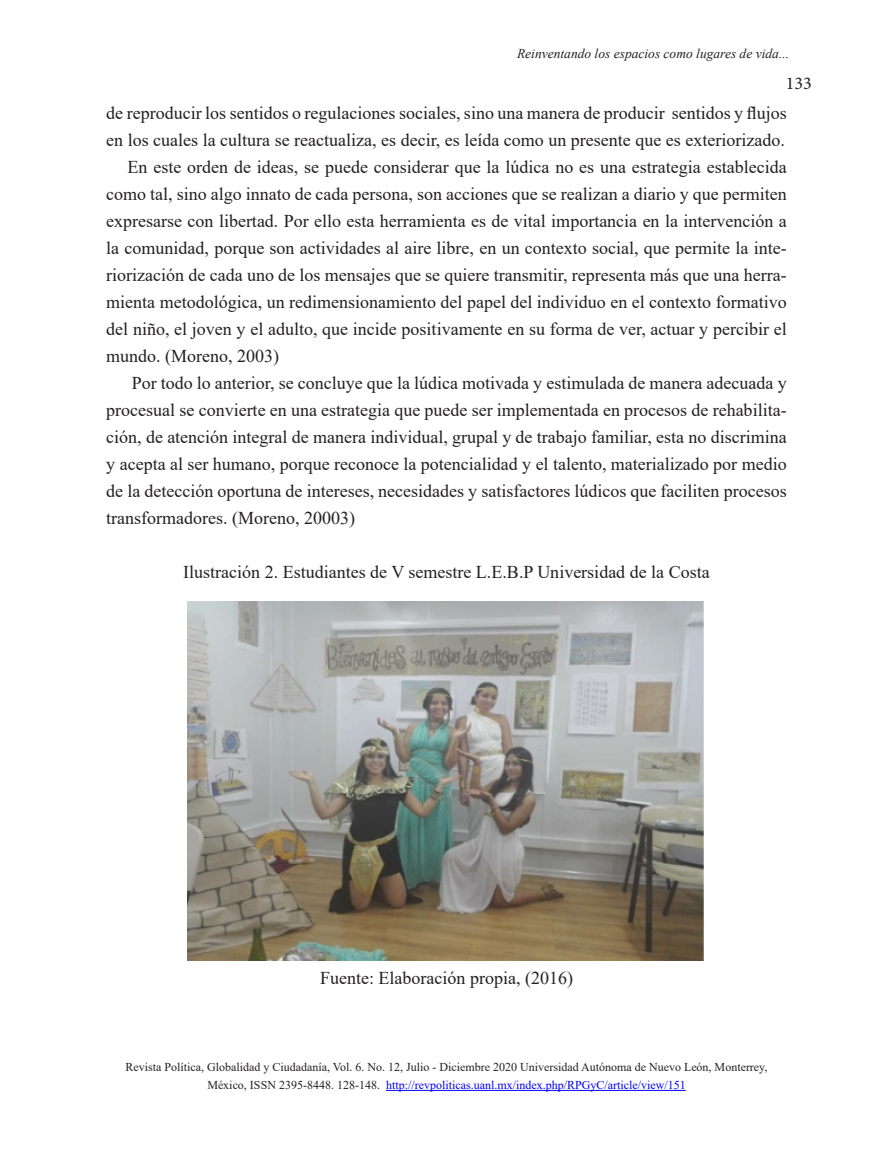
<style>
.page{position:relative;width:893px;height:1149px;background:#fff}
.page>*{position:absolute;margin:0;border:0;box-sizing:border-box;transform-origin:0 0}
.t1{font:18px/27px "Times New Roman";color:#231f20;text-align:justify}
.t2{font:18px "Minion Pro";color:#231f20}
.t3{font:italic 13.5px "Times New Roman";color:#231f20}
.t4{font:12px/18px "Times New Roman";color:#231f20;text-align:center}
.s1{color:#00f}
</style>
<div class="page">
<hr style="left:386px;top:1089px;width:300px;height:1px;background:#00f">
<img style="left:188px;top:601px;width:516px;height:359px">
<p class="t3" style="left:517px;top:44px;width:274px">Reinventando los espacios como lugares de vida...</p>
<p class="t2" style="left:786px;top:71px;width:27px">133</p>
<p class="t1" style="left:106px;top:99px;width:682px">de reproducir los sentidos o regulaciones sociales, sino una manera de producir sentidos y flujos en los cuales la cultura se reactualiza, es decir, es leída como un presente que es exteriorizado.</p>
<p class="t1" style="left:106px;top:153px;width:682px;text-indent:21px">En este orden de ideas, se puede considerar que la lúdica no es una estrategia establecida como tal, sino algo innato de cada persona, son acciones que se realizan a diario y que permiten expresarse con libertad. Por ello esta herramienta es de vital importancia en la intervención a la comunidad, porque son actividades al aire libre, en un contexto social, que permite la inte&shy;riorización de cada uno de los mensajes que se quiere transmitir, representa más que una herra&shy;mienta metodológica, un redimensionamiento del papel del individuo en el contexto formativo del niño, el joven y el adulto, que incide positivamente en su forma de ver, actuar y percibir el mundo. (Moreno, 2003)</p>
<p class="t1" style="left:106px;top:369px;width:682px;text-indent:25px">Por todo lo anterior, se concluye que la lúdica motivada y estimulada de manera adecuada y procesual se convierte en una estrategia que puede ser implementada en procesos de rehabilita&shy;ción, de atención integral de manera individual, grupal y de trabajo familiar, esta no discrimina y acepta al ser humano, porque reconoce la potencialidad y el talento, materializado por medio de la detección oportuna de intereses, necesidades y satisfactores lúdicos que faciliten procesos transformadores. (Moreno, 20003)</p>
<p class="t1" style="left:183px;top:558px;width:528px">Ilustración 2. Estudiantes de V semestre L.E.B.P Universidad de la Costa</p>
<p class="t1" style="left:320px;top:963px;width:254px">Fuente: Elaboración propia, (2016)</p>
<p class="t4" style="left:125px;top:1057px;width:644px">Revista Política, Globalidad y Ciudadanía, Vol. 6. No. 12, Julio - Diciembre 2020 Universidad Autónoma de Nuevo León, Monterrey,<br>México, ISSN 2395-8448. 128-148. <span class="s1">http://revpoliticas.uanl.mx/index.php/RPGyC/article/view/151</span></p>
</div>
